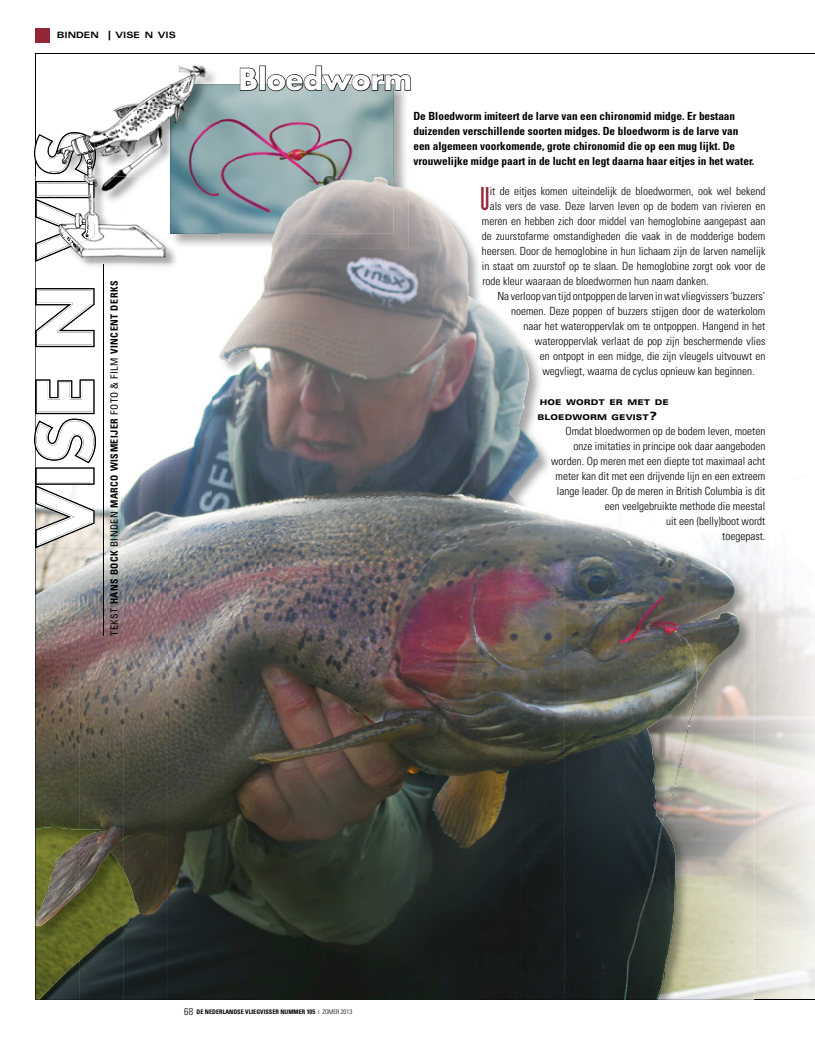
<style>
.page{position:relative;width:815px;height:1053px;background:#fff}
.page>*{position:absolute;margin:0;border:0;box-sizing:border-box;transform-origin:0 0}
.t1{font:32.25px "Industria Solid";color:#942737}
.t2{font:700 28.75px "Futura";color:#fff}
.t3{font:300 condensed 11.25px/15px "Univers";color:#000;text-align:right}
.t4{font:700 condensed 11.25px/15px "Univers";color:#000}
.t5{font:700 condensed 10px "Univers";letter-spacing:.05em;color:#000}
.t6{font:700 expanded 8.75px "Univers";color:#000}
.t7{font:900 expanded 7.88px/15px "Univers";letter-spacing:.015em;color:#000}
.t8{font:700 condensed 6.25px "Univers";color:#000}
.s1{font-size:12.5px}
.s2{font-weight:400}
.s3{font-size:11.25px}
.s4{font-weight:300;font-size:10px}
.s5{font-size:6.5px}
.s6{font-weight:300}
.s7{font-weight:300;font-size:6.5px}
</style>
<div class="page">
<img style="left:754px;top:542px;width:61px;height:457px">
<hr style="left:35px;top:53px;width:1px;height:946px;background:#000">
<div style="left:35px;top:28px;width:15px;height:15px;background:#942737"></div>
<hr style="left:35px;top:53px;width:780px;height:1px;background:#000">
<hr style="left:35px;top:999px;width:780px;height:1px;background:#000">
<img style="left:93px;top:103px;width:45px;height:51px">
<img style="left:138px;top:86px;width:31px;height:24px">
<img style="left:138px;top:110px;width:31px;height:44px">
<img style="left:96px;top:154px;width:73px;height:22px">
<svg style="left:169px;top:65px;width:242px;height:111px"></svg>
<img style="left:170px;top:84px;width:49px;height:92px">
<img style="left:36px;top:548px;width:43px;height:21px">
<img style="left:668px;top:696px;width:42px;height:303px">
<img style="left:178px;top:176px;width:228px;height:72px">
<img style="left:35px;top:548px;width:1px;height:451px">
<svg style="left:34px;top:132px;width:62px;height:416px"></svg>
<img style="left:35px;top:181px;width:60px;height:365px">
<img style="left:57px;top:263px;width:117px;height:7px">
<img style="left:50px;top:181px;width:7px;height:75px">
<img style="left:57px;top:176px;width:121px;height:87px">
<img style="left:177px;top:248px;width:1px;height:15px">
<img style="left:35px;top:829px;width:1px;height:88px">
<img style="left:388px;top:190px;width:88px;height:809px">
<img style="left:256px;top:248px;width:132px;height:751px">
<img style="left:212px;top:304px;width:44px;height:695px">
<img style="left:476px;top:300px;width:44px;height:699px">
<img style="left:520px;top:346px;width:44px;height:653px">
<img style="left:167px;top:397px;width:45px;height:602px">
<img style="left:123px;top:457px;width:45px;height:542px">
<img style="left:79px;top:498px;width:45px;height:501px">
<img style="left:564px;top:519px;width:133px;height:436px">
<img style="left:36px;top:569px;width:44px;height:430px">
<img style="left:696px;top:556px;width:43px;height:140px">
<img style="left:564px;top:954px;width:104px;height:45px">
<img style="left:272px;top:186px;width:137px;height:62px">
<img style="left:275px;top:177px;width:118px;height:9px">
<img style="left:274px;top:186px;width:119px;height:47px">
<hr style="left:103px;top:265px;width:1px;height:370px;background:#000">
<p class="t6" style="left:57px;top:30px;width:121px">BINDEN <span class="s1">|</span> VISE N VIS</p>
<p class="t5" style="left:108px;top:635px;width:356px;rotate:-90deg"><span class="s2">TEKST</span> HANS BOCK <span class="s2">BINDEN</span> MARCO WISMEIJER <span class="s2">FOTO &amp; FILM</span> VINCENT DERKS</p>
<h2 class="t2" style="left:239px;top:59px;width:175px">Bloedworm</h2>
<p class="t4" style="left:413px;top:108px;width:343px">De Bloedworm imiteert de larve van een chironomid midge. Er bestaan duizenden verschillende soorten midges. De bloedworm is de larve van een algemeen voorkomende, grote chironomid die op een mug lijkt. De vrouwelijke midge paart in de lucht en legt daarna haar eitjes in het water.</p>
<h1 class="t1" style="left:480px;top:181px;width:11px">U</h1>
<p class="t3" style="left:490px;top:183px;width:277px">it de eitjes komen uiteindelijk de bloedwormen, ook wel bekend</p>
<p class="t3" style="left:490px;top:198px;width:277px">als vers de vase. Deze larven leven op de bodem van rivieren en</p>
<p class="t3" style="left:482px;top:213px;width:285px">meren en hebben zich door middel van hemoglobine aangepast aan</p>
<p class="t3" style="left:482px;top:228px;width:285px">de zuurstofarme omstandigheden die vaak in de modderige bodem</p>
<p class="t3" style="left:482px;top:243px;width:285px">heersen. Door de hemoglobine in hun lichaam zijn de larven namelijk</p>
<p class="t3" style="left:482px;top:258px;width:285px">in staat om zuurstof op te slaan. De hemoglobine zorgt ook voor de</p>
<p class="t3" style="left:482px;top:273px;width:228px">rode kleur waaraan de bloedwormen hun naam danken.</p>
<p class="t3" style="left:497px;top:288px;width:269px">Na verloop van tijd ontpoppen de larven in wat vliegvissers ‘buzzers’</p>
<p class="t3" style="left:511px;top:303px;width:256px">noemen. Deze poppen of buzzers stijgen door de waterkolom</p>
<p class="t3" style="left:524px;top:318px;width:243px">naar het wateroppervlak om te ontpoppen. Hangend in het</p>
<p class="t3" style="left:535px;top:333px;width:232px">wateroppervlak verlaat de pop zijn beschermende vlies</p>
<p class="t3" style="left:540px;top:348px;width:227px">en ontpopt in een midge, die zijn vleugels uitvouwt en</p>
<p class="t3" style="left:542px;top:363px;width:214px">wegvliegt, waarna de cyclus opnieuw kan beginnen.</p>
<p class="t7" style="left:537px;top:395px;width:133px;text-indent:2px">HOE WORDT ER MET DE<br>BLOEDWORM GEVIST<span class="s3">?</span></p>
<p class="t3" style="left:551px;top:423px;width:216px">Omdat bloedwormen op de bodem leven, moeten onze imitaties in principe ook daar aangeboden worden. Op meren met een diepte tot maximaal acht meter kan dit met een drijvende lijn en een extreem lange leader. Op de meren in British Columbia is dit een veelgebruikte methode die meestal<br>uit een (belly)boot wordt<br>toegepast.</p>
<p class="t8" style="left:184px;top:1007px;width:170px"><span class="s4">68</span> DE NEDERLANDSE VLIEGVISSER NUMMER <span class="s5">105</span> <span class="s6">| ZOMER</span> <span class="s7">2013</span></p>
</div>
